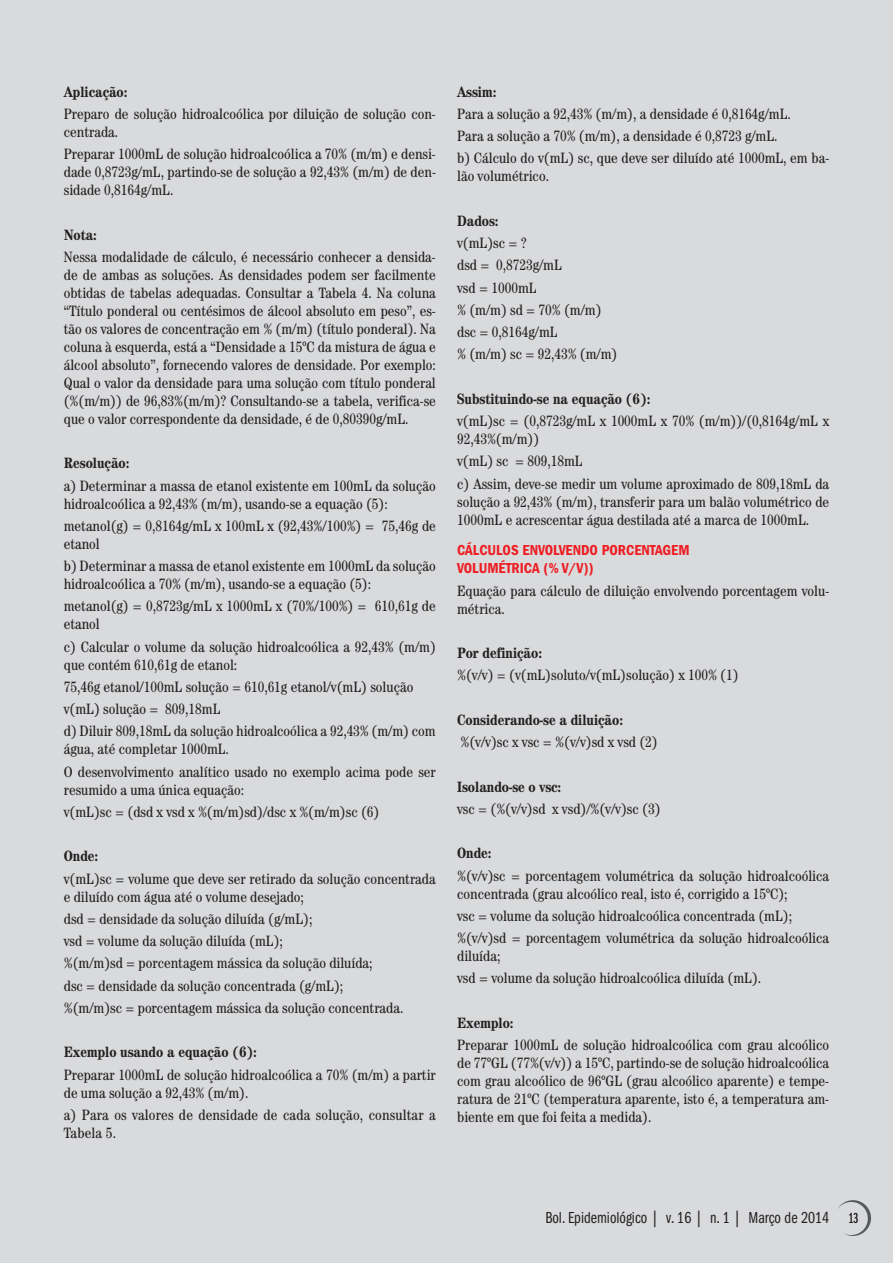
<style>
.page{position:relative;width:893px;height:1263px;background:#d9dadc}
.page>*{position:absolute;margin:0;border:0;box-sizing:border-box;transform-origin:0 0}
.t1{font:16.5px "Franklin Gothic LT Book Cmpr";color:#231f20}
.t2{font:condensed 15px/18px "Century LT";color:#231f20}
.t3{font:700 condensed 15px "Century LT";color:#231f20}
.t4{font:600 condensed 15px/18px "Franklin Gothic LT";color:#ee1d23}
.s1{font-family:"Franklin Gothic LT Book X Cmpr";font-size:15px;color:#57585a}
</style>
<div class="page">
<svg style="left:837px;top:1200px;width:34px;height:36px"></svg>
<p class="t3" style="left:64px;top:83px;width:65px">Aplicação:</p>
<p class="t2" style="left:64px;top:105px;width:374px">Preparo de solução hidroalcoólica por diluição de solução con&shy;centrada.</p>
<p class="t2" style="left:64px;top:145px;width:374px;text-align:justify">Preparar 1000mL de solução hidroalcoólica a 70% (m/m) e densi&shy;dade 0,8723g/mL, partindo-se de solução a 92,43% (m/m) de den&shy;sidade 0,8164g/mL.</p>
<p class="t3" style="left:64px;top:226px;width:35px">Nota:</p>
<p class="t2" style="left:64px;top:248px;width:374px;text-align:justify">Nessa modalidade de cálculo, é necessário conhecer a densida&shy;de de ambas as soluções. As densidades podem ser facilmente obtidas de tabelas adequadas. Consultar a Tabela 4. Na coluna “Título ponderal ou centésimos de álcool absoluto em peso”, es&shy;tão os valores de concentração em % (m/m) (título ponderal). Na coluna à esquerda, está a “Densidade a 15ºC da mistura de água e álcool absoluto”, fornecendo valores de densidade. Por exemplo:<br>Qual o valor da densidade para uma solução com título ponderal (%(m/m)) de 96,83%(m/m)? Consultando-se a tabela, verifica-se que o valor correspondente da densidade, é de 0,80390g/mL.</p>
<p class="t3" style="left:64px;top:454px;width:67px">Resolução:</p>
<p class="t2" style="left:64px;top:476px;width:374px">a) Determinar a massa de etanol existente em 100mL da solução hidroalcoólica a 92,43% (m/m), usando-se a equação (5):</p>
<p class="t2" style="left:64px;top:517px;width:374px">metanol(g) = 0,8164g/mL x 100mL x (92,43%/100%) = 75,46g de etanol</p>
<p class="t2" style="left:64px;top:557px;width:374px">b) Determinar a massa de etanol existente em 1000mL da solução hidroalcoólica a 70% (m/m), usando-se a equação (5):</p>
<p class="t2" style="left:64px;top:597px;width:374px">metanol(g) = 0,8723g/mL x 1000mL x (70%/100%) = 610,61g de etanol</p>
<p class="t2" style="left:64px;top:637px;width:374px">c) Calcular o volume da solução hidroalcoólica a 92,43% (m/m) que contém 610,61g de etanol:</p>
<p class="t2" style="left:64px;top:676px;width:374px;line-height:22.2px">75,46g etanol/100mL solução = 610,61g etanol/v(mL) solução v(mL) solução = 809,18mL<br>d) Diluir 809,18mL da solução hidroalcoólica a 92,43% (m/m) com</p>
<p class="t2" style="left:64px;top:738px;width:374px;line-height:22.2px">água, até completar 1000mL.<br>O desenvolvimento analítico usado no exemplo acima pode ser</p>
<p class="t2" style="left:64px;top:778px;width:317px;line-height:22.2px">resumido a uma única equação:<br>v(mL)sc = (dsd x vsd x %(m/m)sd)/dsc x %(m/m)sc (6)</p>
<p class="t3" style="left:64px;top:847px;width:36px">Onde:</p>
<p class="t2" style="left:64px;top:869px;width:374px">v(mL)sc = volume que deve ser retirado da solução concentrada e diluído com água até o volume desejado;</p>
<p class="t2" style="left:64px;top:907px;width:341px;line-height:22.2px">dsd = densidade da solução diluída (g/mL);<br>vsd = volume da solução diluída (mL);<br>%(m/m)sd = porcentagem mássica da solução diluída;<br>dsc = densidade da solução concentrada (g/mL); %(m/m)sc = porcentagem mássica da solução concentrada.</p>
<p class="t3" style="left:64px;top:1043px;width:195px">Exemplo usando a equação (6):</p>
<p class="t2" style="left:64px;top:1065px;width:374px">Preparar 1000mL de solução hidroalcoólica a 70% (m/m) a partir de uma solução a 92,43% (m/m).</p>
<p class="t2" style="left:64px;top:1106px;width:374px">a) Para os valores de densidade de cada solução, consultar a<br>Tabela 5.</p>
<p class="t3" style="left:457px;top:82px;width:41px">Assim:</p>
<p class="t2" style="left:457px;top:102px;width:374px;line-height:22.2px">Para a solução a 92,43% (m/m), a densidade é 0,8164g/mL.<br>Para a solução a 70% (m/m), a densidade é 0,8723 g/mL.<br>b) Cálculo do v(mL) sc, que deve ser diluído até 1000mL, em ba-</p>
<p class="t2" style="left:457px;top:167px;width:93px">lão volumétrico.</p>
<p class="t3" style="left:457px;top:212px;width:43px">Dados:</p>
<p class="t2" style="left:457px;top:232px;width:162px;line-height:22.2px">v(mL)sc = ?<br>dsd = 0,8723g/mL<br>vsd = 1000mL<br>% (m/m) sd = 70% (m/m) dsc = 0,8164g/mL<br>% (m/m) sc = 92,43% (m/m)</p>
<p class="t3" style="left:457px;top:390px;width:195px">Substituindo-se na equação (6):</p>
<p class="t2" style="left:457px;top:412px;width:374px">v(mL)sc = (0,8723g/mL x 1000mL x 70% (m/m))/(0,8164g/mL x<br>92,43%(m/m))</p>
<p class="t2" style="left:457px;top:450px;width:374px;line-height:22.2px">v(mL) sc = 809,18mL<br>c) Assim, deve-se medir um volume aproximado de 809,18mL da</p>
<p class="t2" style="left:457px;top:492px;width:374px">solução a 92,43% (m/m), transferir para um balão volumétrico de<br>1000mL e acrescentar água destilada até a marca de 1000mL.</p>
<p class="t4" style="left:457px;top:541px;width:234px">CÁLCULOS ENVOLVENDO PORCENTAGEM<br>VOLUMÉTRICA (% v/v))</p>
<p class="t2" style="left:457px;top:581px;width:374px">Equação para cálculo de diluição envolvendo porcentagem volu&shy;métrica.</p>
<p class="t3" style="left:457px;top:644px;width:86px">Por definição:</p>
<p class="t2" style="left:457px;top:666px;width:283px">%(v/v) = (v(mL)soluto/v(mL)solução) x 100% (1)</p>
<p class="t3" style="left:457px;top:711px;width:167px">Considerando-se a diluição:</p>
<p class="t2" style="left:460px;top:733px;width:199px">%(v/v)sc x vsc = %(v/v)sd x vsd (2)</p>
<p class="t3" style="left:457px;top:777px;width:106px">Isolando-se o vsc:</p>
<p class="t2" style="left:457px;top:799px;width:205px">vsc = (%(v/v)sd x vsd)/%(v/v)sc (3)</p>
<p class="t3" style="left:457px;top:844px;width:36px">Onde:</p>
<p class="t2" style="left:457px;top:866px;width:374px">%(v/v)sc = porcentagem volumétrica da solução hidroalcoólica concentrada (grau alcoólico real, isto é, corrigido a 15ºC);</p>
<p class="t2" style="left:457px;top:904px;width:374px;line-height:22.2px">vsc = volume da solução hidroalcoólica concentrada (mL); %(v/v)sd = porcentagem volumétrica da solução hidroalcoólica</p>
<p class="t2" style="left:457px;top:945px;width:306px;line-height:22.2px">diluída;<br>vsd = volume da solução hidroalcoólica diluída (mL).</p>
<p class="t3" style="left:457px;top:1014px;width:58px">Exemplo:</p>
<p class="t2" style="left:457px;top:1036px;width:374px;text-align:justify">Preparar 1000mL de solução hidroalcoólica com grau alcoólico de 77ºGL (77%(v/v)) a 15ºC, partindo-se de solução hidroalcoólica com grau alcoólico de 96ºGL (grau alcoólico aparente) e tempe&shy;ratura de 21ºC (temperatura aparente, isto é, a temperatura am&shy;biente em que foi feita a medida).</p>
<p class="t1" style="left:545px;top:1208px;width:314px">Bol. Epidemiológico | v. 16 | n. 1 | Março de 2014 <span class="s1">13</span></p>
</div>
